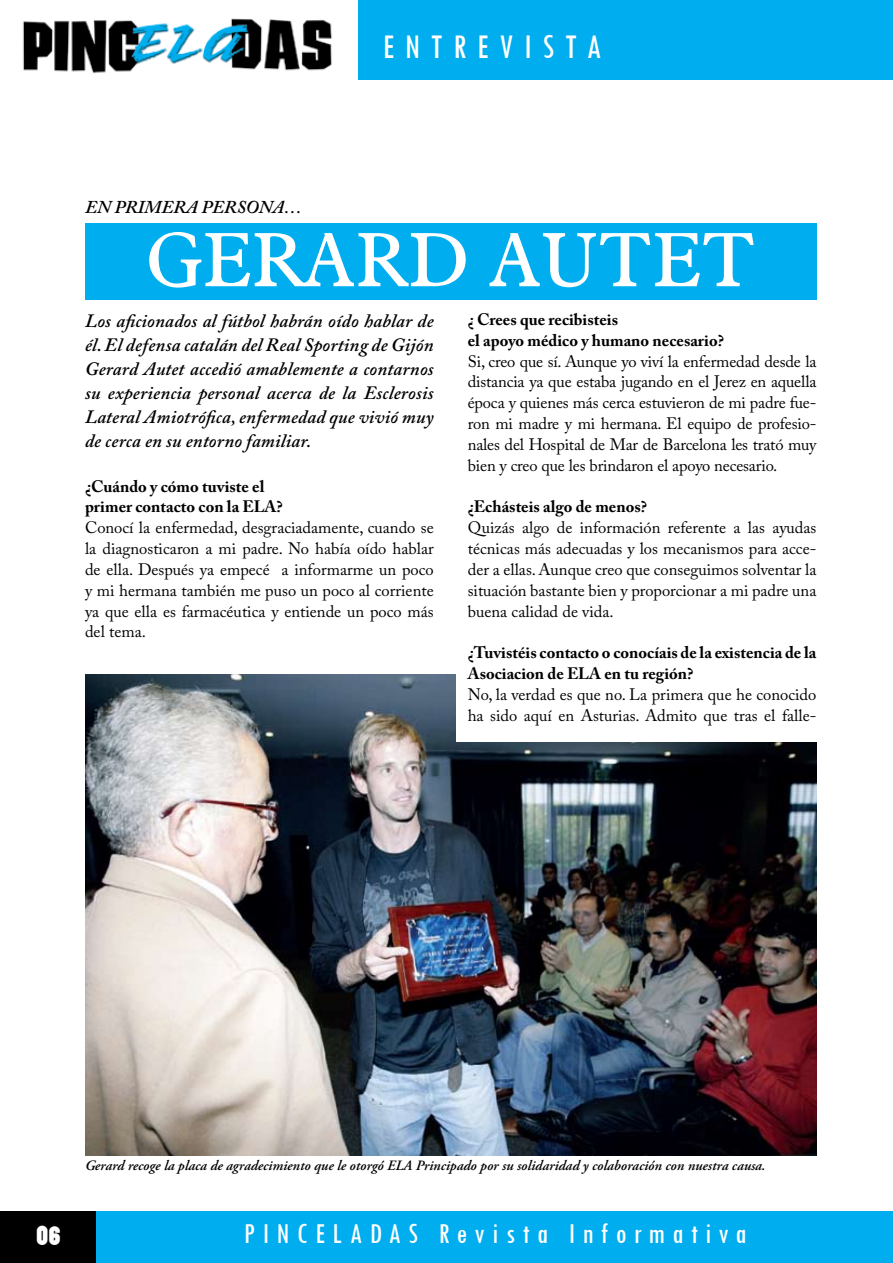
<style>
.page{position:relative;width:893px;height:1263px;background:#fff}
.page>*{position:absolute;margin:0;border:0;box-sizing:border-box;transform-origin:0 0}
.t1{font:75px "Aldine 721 BT";color:#fff}
.t2{font:700 condensed 37.5px "Utility";color:#fff}
.t3{font:condensed 36px "Tw Cen";letter-spacing:.3em;color:#fff}
.t4{font:condensed 30px "Tw Cen";letter-spacing:.25em;color:#fff}
.t5{font:italic 600 18.75px/24px "Adobe Caslon Pro";letter-spacing:.01em;color:#000;text-align:justify}
.t6{font:italic 600 18px "Adobe Caslon Pro";letter-spacing:-.01em;color:#000}
.t7{font:16.5px/20.9px "Adobe Caslon Pro";color:#000;text-align:justify}
.t8{font:700 16.5px/20.9px "Adobe Caslon Pro";color:#000}
.t9{font:italic 600 14.25px "Adobe Garamond Pro";color:#000}
</style>
<div class="page">
<div style="left:85px;top:223px;width:731px;height:77px;background:#00aeef"></div>
<div style="left:359px;top:0;width:534px;height:79px;background:#00aeef"></div>
<div style="left:0;top:1212px;width:97px;height:51px;background:#000"></div>
<div style="left:96px;top:1212px;width:797px;height:51px;background:#00aeef"></div>
<img style="left:22px;top:18px;width:310px;height:56px">
<img style="left:85px;top:674px;width:731px;height:482px">
<div style="left:456px;top:632px;width:437px;height:110px;background:#fff"></div>
<p class="t6" style="left:85px;top:196px;width:219px">EN PRIMERA PERSONA…</p>
<h3 class="t3" style="left:383px;top:25px;width:217px">entrevis ta</h3>
<h1 class="t1" style="left:146px;top:214px;width:611px">GERARD AUTET</h1>
<p class="t5" style="left:85px;top:308px;width:350px">Los aficionados al fútbol habrán oído hablar de él. El defensa catalán del Real Sporting de Gijón Gerard Autet accedió amablemente a contarnos su experiencia personal acerca de la Esclerosis Lateral Amiotrófica, enfermedad que vivió muy de cerca en su entorno familiar.</p>
<p class="t8" style="left:85px;top:475px;width:199px">¿Cuándo y cómo tuviste el primer contacto con la ELA?</p>
<p class="t7" style="left:85px;top:517px;width:350px">Conocí la enfermedad, desgraciadamente, cuando se la diagnosticaron a mi padre. No había oído hablar de ella. Después ya empecé a informarme un poco y mi hermana también me puso un poco al corriente ya que ella es farmacéutica y entiende un poco más del tema.</p>
<p class="t8" style="left:468px;top:309px;width:258px">¿ Crees que recibisteis<br>el apoyo médico y humano necesario?</p>
<p class="t7" style="left:468px;top:350px;width:350px">Si, creo que sí. Aunque yo viví la enfermedad desde la distancia ya que estaba jugando en el Jerez en aquella época y quienes más cerca estuvieron de mi padre fue&shy;ron mi madre y mi hermana. El equipo de profesio&shy;nales del Hospital de Mar de Barcelona les trató muy bien y creo que les brindaron el apoyo necesario.</p>
<p class="t8" style="left:468px;top:496px;width:181px">¿Echásteis algo de menos?</p>
<p class="t7" style="left:468px;top:517px;width:350px">Quizás algo de información referente a las ayudas técnicas más adecuadas y los mecanismos para acce&shy;der a ellas. Aunque creo que conseguimos solventar la situación bastante bien y proporcionar a mi padre una buena calidad de vida.</p>
<p class="t8" style="left:468px;top:642px;width:350px">¿Tuvistéis contacto o conocíais de la existencia de la<br>Asociacion de ELA en tu región?</p>
<p class="t7" style="left:468px;top:684px;width:350px">No, la verdad es que no. La primera que he conocido ha sido aquí en Asturias. Admito que tras el falle-</p>
<p class="t9" style="left:85px;top:1157px;width:682px">Gerard recoge la placa de agradecimiento que le otorgó ELA Principado por su solidaridad y colaboración con nuestra causa.</p>
<h2 class="t2" style="left:36px;top:1215px;width:26px">06</h2>
<h3 class="t4" style="left:244px;top:1215px;width:504px">PINCEZELADAS Revista Informativa</h3>
</div>
